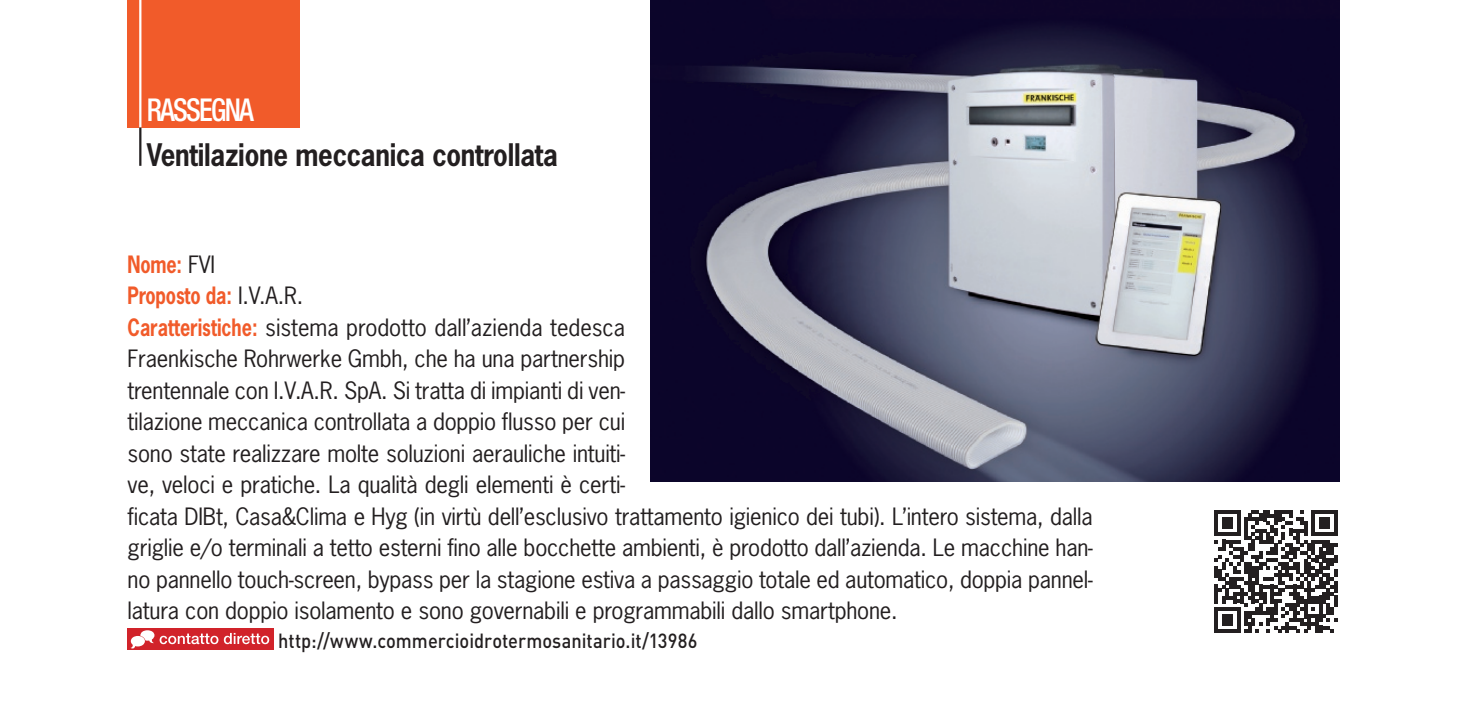
<style>
.page{position:relative;width:1466px;height:708px;background:#fff}
.page>*{position:absolute;margin:0;border:0;box-sizing:border-box;transform-origin:0 0}
.t1{font:500 condensed 31.5px "Helvetica Neue LT Std";letter-spacing:-.06em;color:#fff;scale:.9 1}
.t2{font:700 29.25px "News Gothic Std";letter-spacing:-.01em;color:#231f20;scale:.88 1}
.t3{font:22.5px/31.5px "News Gothic Std";letter-spacing:-.01em;color:#231f20}
.t4{font:500 20.25px "DINOT";color:#231f20;scale:.9 1}
.s1{font-weight:700;color:#f15b2a}
</style>
<div class="page">
<div style="left:128px;top:0;width:172px;height:128px;background:#f15b2a"></div>
<hr style="left:139px;top:0;width:2px;height:128px;background:#fff">
<hr style="left:139px;top:128px;width:2px;height:38px;background:#231f20">
<div style="left:128px;top:629px;width:146px;height:21px;background:#d1232a"></div>
<svg style="left:130px;top:630px;width:139px;height:18px"></svg>
<img style="left:651px;top:0;width:688px;height:482px">
<svg style="left:1214px;top:510px;width:123px;height:123px"></svg>
<h1 class="t1" style="left:147px;top:91px;width:121px">RASSEGNA</h1>
<h2 class="t2" style="left:147px;top:135px;width:469px">Ventilazione meccanica controllata</h2>
<p class="t3" style="left:128px;top:249px;width:967px"><span class="s1">Nome:</span> FVI<br><span class="s1">Proposto da:</span> I.V.A.R.<br><span class="s1">Caratteristiche:</span> sistema prodotto dall’azienda tedesca<br>Fraenkische Rohrwerke Gmbh, che ha una partnership<br>trentennale con I.V.A.R. SpA. Si tratta di impianti di ven-<br>tilazione meccanica controllata a doppio flusso per cui<br>sono state realizzare molte soluzioni aerauliche intuiti-<br>ve, veloci e pratiche. La qualità degli elementi è certi-<br>ficata DIBt, Casa&amp;Clima e Hyg (in virtù dell’esclusivo trattamento igienico dei tubi). L’intero sistema, dalla griglie e/o terminali a tetto esterni fino alle bocchette ambienti, è prodotto dall’azienda. Le macchine han&shy;no pannello touch-screen, bypass per la stagione estiva a passaggio totale ed automatico, doppia pannel&shy;latura con doppio isolamento e sono governabili e programmabili dallo smartphone.</p>
<p class="t4" style="left:278px;top:627px;width:467px">http://www.commercioidrotermosanitario.it/13986</p>
</div>
